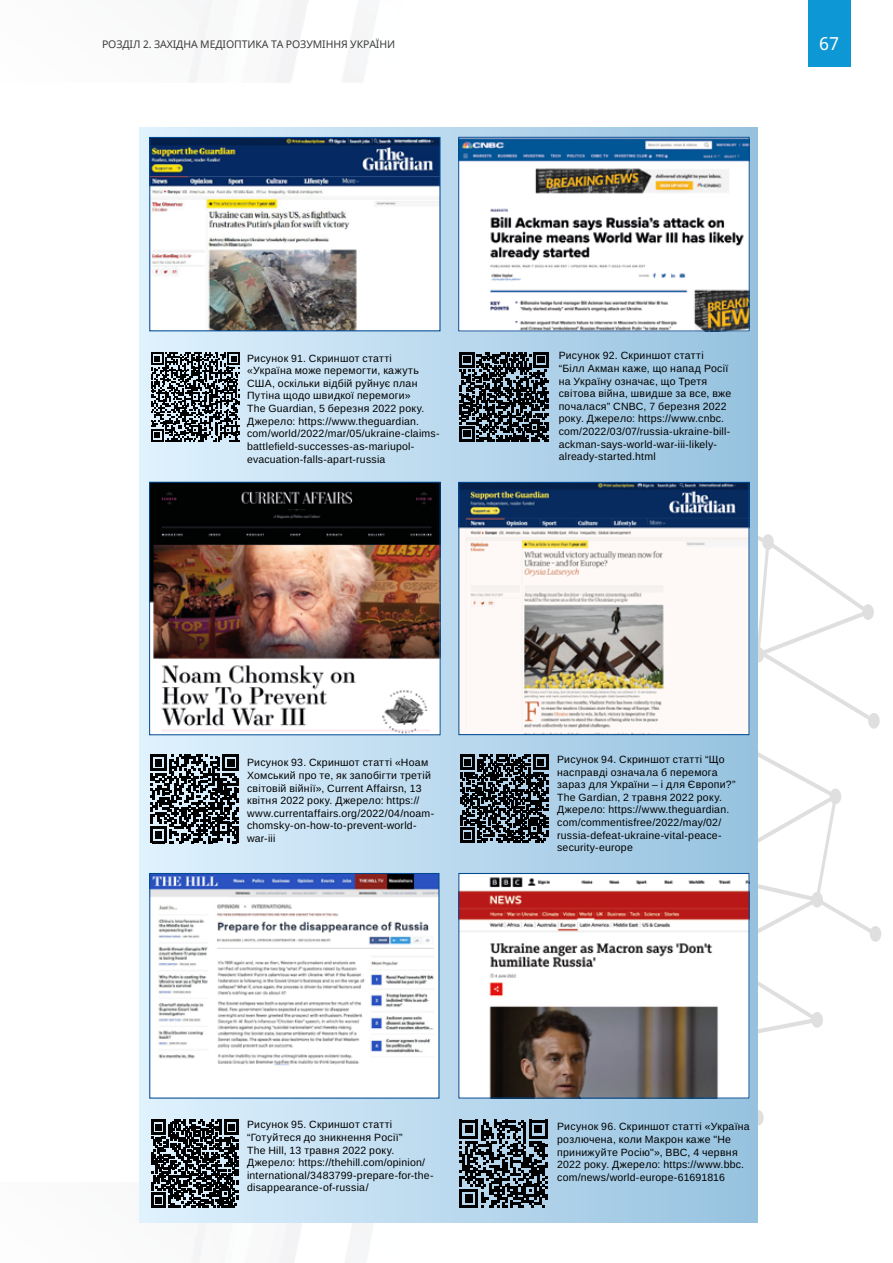
<style>
.page{position:relative;width:893px;height:1263px;background:#fff}
.page>*{position:absolute;margin:0;border:0;box-sizing:border-box;transform-origin:0 0}
.t1{font:18px "Noto Sans";color:#fff}
.t2{font:10.5px/12.6px "Arimo";letter-spacing:.025em;color:#000}
.t3{font:10.5px "Noto Sans";letter-spacing:-.01em;color:#3c3c3b}
</style>
<div class="page">
<div style="left:808px;top:0;width:42px;height:67px;background:#0e97d5"></div>
<div style="left:870px;top:926px;width:11px;height:16px;background:#dfdfdf;border-radius:50%"></div>
<div style="left:868px;top:713px;width:12px;height:16px;background:#dfdfdf;border-radius:50%"></div>
<div style="left:139px;top:128px;width:619px;height:1094px;background:linear-gradient(to right,#dff1fd,#93bfdd)"></div>
<svg style="left:151px;top:352px;width:89px;height:90px;background:#5b6469"></svg>
<img style="left:460px;top:484px;width:288px;height:6px">
<img style="left:151px;top:139px;width:287px;height:190px">
<div style="left:149px;top:137px;width:291px;height:194px;border:1px solid #004a93"></div>
<svg style="left:459px;top:352px;width:90px;height:89px;background:#3a454c"></svg>
<svg style="left:459px;top:490px;width:418px;height:720px"></svg>
<img style="left:460px;top:875px;width:288px;height:221px">
<div style="left:458px;top:873px;width:292px;height:225px;border:1px solid #004a93"></div>
<img style="left:460px;top:139px;width:288px;height:190px">
<div style="left:458px;top:137px;width:292px;height:194px;border:1px solid #004a93"></div>
<img style="left:151px;top:484px;width:287px;height:249px">
<div style="left:149px;top:482px;width:291px;height:253px;border:1px solid #004a93"></div>
<svg style="left:150px;top:754px;width:89px;height:89px;background:#50585d"></svg>
<div style="left:150px;top:873px;width:289px;height:225px;background:#fff"></div>
<img style="left:151px;top:875px;width:286px;height:190px">
<div style="left:149px;top:873px;width:290px;height:225px;border:1px solid #004a93"></div>
<svg style="left:151px;top:1120px;width:88px;height:88px;background:#42484c"></svg>
<p class="t3" style="left:102px;top:37px;width:295px">Розділ 2. Західна М едіоптика Та Розуміння України</p>
<h1 class="t1" style="left:819px;top:31px;width:21px">67</h1>
<p class="t2" style="left:247px;top:352px;width:194px">Рисунок 91. Скриншот статті<br>«Україна може перемогти, кажуть США, оскільки відбій руйнує план Путіна щодо швидкої перемоги»<br>The Guardian, 5 березня 2022 року.<br>Джерело: https://www.theguardian. com/world/2022/mar/05/ukraine-claims&shy;battlefield-successes-as-mariupol&shy;evacuation-falls-apart-russia</p>
<p class="t2" style="left:247px;top:757px;width:189px">Рисунок 93. Скриншот статті «Ноам Хомський про те, як запобігти третій світовій війнії», Current Affairsn, 13 квітня 2022 року. Джерело: https:// www.currentaffairs.org/2022/04/noam&shy;chomsky-on-how-to-prevent-world&shy;war-iii</p>
<p class="t2" style="left:247px;top:1119px;width:188px">Рисунок 95. Скриншот статті “Готуйтеся до зникнення Росії”<br>The Hill, 13 травня 2022 року.<br>Джерело: https://thehill.com/opinion/ international/3483799-prepare-for-the&shy;disappearance-of-russia/</p>
<p class="t2" style="left:559px;top:350px;width:174px">Рисунок 92. Скриншот статті “Білл Акман каже, що напад Росії на Україну означає, що Третя світова війна, швидше за все, вже почалася” CNBC, 7 березня 2022 року. Джерело: https://www.cnbc. com/2022/03/07/russia-ukraine-bill&shy;ackman-says-world-war-iii-likely&shy;already-started.html</p>
<p class="t2" style="left:557px;top:753px;width:180px">Рисунок 94. Скриншот статті “Що насправді означала б перемога зараз для України – і для Європи?”<br>The Gardian, 2 травня 2022 року.<br>Джерело: https://www.theguardian. com/commentisfree/2022/may/02/ russia-defeat-ukraine-vital-peace&shy;security-europe</p>
<p class="t2" style="left:557px;top:1120px;width:194px">Рисунок 96. Скриншот статті «Україна розлючена, коли Макрон каже "Не принижуйте Росію"», BBC, 4 червня 2022 року. Джерело: https://www.bbc. com/news/world-europe-61691816</p>
</div>
